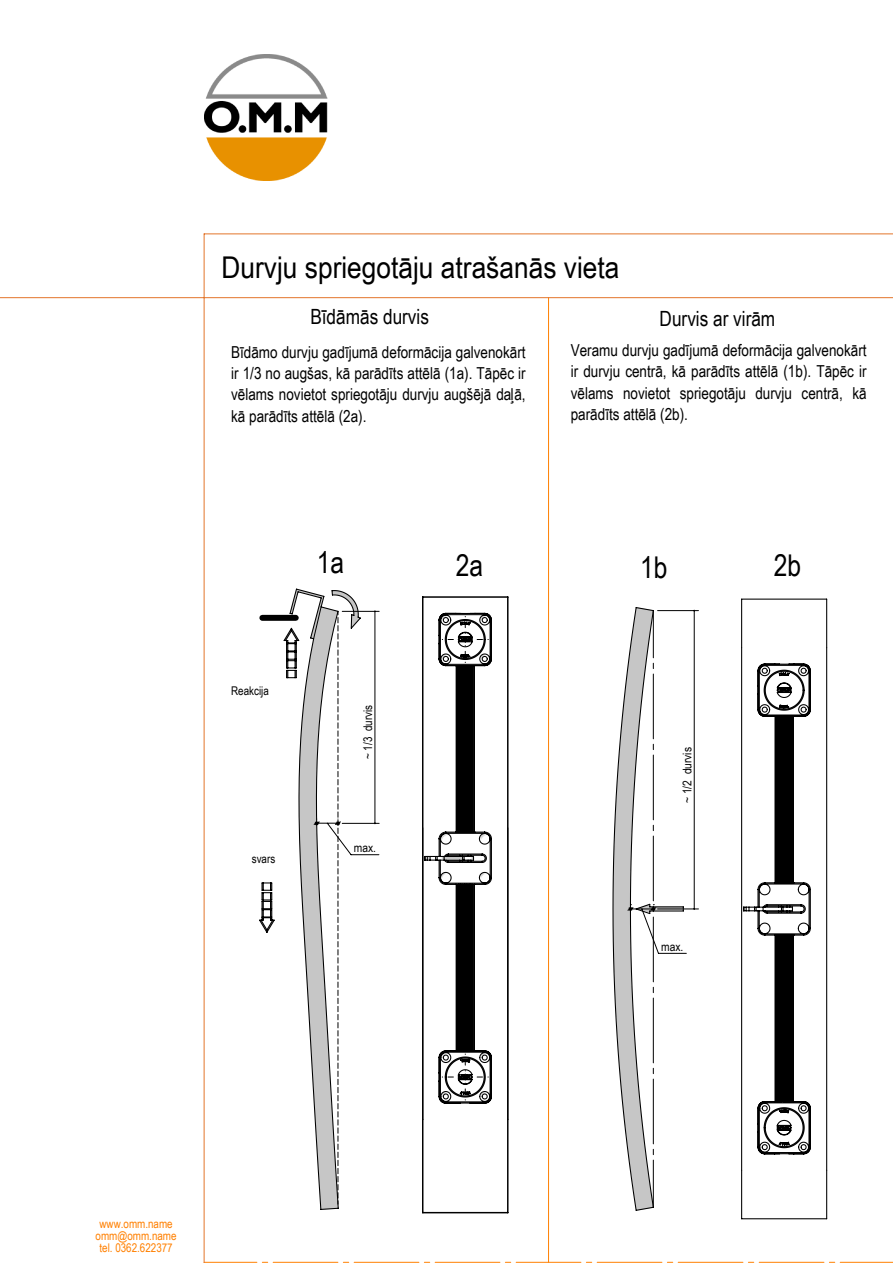
<style>
.page{position:relative;width:893px;height:1263px;background:#fff}
.page>*{position:absolute;margin:0;border:0;box-sizing:border-box;transform-origin:0 0}
.t1{font:30px "Arial Narrow";color:#000;scale:1.07 1}
.t2{font:30px "Arial Narrow";color:#000}
.t3{font:21px "Arial Narrow";color:#000}
.t4{font:16.5px/21.1px "Arial Narrow";color:#000;text-align:justify}
.t5{font:12px/12px "Arial Narrow";color:#ff8000;text-align:center}
.t6{font:12px "Arial Narrow";color:#000}
.t7{font:12px "Arial Narrow";color:#000;scale:1.04 1}
</style>
<div class="page">
<svg style="left:205px;top:1262px;width:688px;height:1px"></svg>
<hr style="left:548px;top:298px;width:1px;height:964px;background:#ff8000">
<hr style="left:0;top:297px;width:893px;height:1px;background:#e3752b">
<hr style="left:204px;top:233px;width:689px;height:1px;background:#e3752b">
<hr style="left:204px;top:234px;width:1px;height:1029px;background:#e3752b">
<hr style="left:658px;top:610px;width:40px;height:1px;background:#000">
<hr style="left:658px;top:908px;width:40px;height:1px;background:#000">
<hr style="left:741px;top:1170px;width:1px;height:49px;background:#000">
<hr style="left:742px;top:1218px;width:85px;height:1px;background:#000">
<hr style="left:826px;top:1170px;width:1px;height:49px;background:#000">
<hr style="left:741px;top:599px;width:1px;height:49px;background:#000">
<hr style="left:742px;top:599px;width:85px;height:1px;background:#000">
<hr style="left:826px;top:599px;width:1px;height:49px;background:#000">
<hr style="left:423px;top:1212px;width:85px;height:1px;background:#000">
<hr style="left:422px;top:1119px;width:1px;height:94px;background:#000">
<hr style="left:507px;top:1119px;width:1px;height:94px;background:#000">
<div style="left:262px;top:615px;width:34px;height:6px;background:#000"></div>
<svg style="left:693px;top:611px;width:2px;height:299px"></svg>
<hr style="left:422px;top:597px;width:1px;height:522px;background:#000">
<hr style="left:507px;top:597px;width:1px;height:522px;background:#000">
<hr style="left:423px;top:596px;width:85px;height:2px;background:#000">
<svg style="left:289px;top:588px;width:69px;height:503px"></svg>
<svg style="left:259px;top:882px;width:16px;height:51px"></svg>
<svg style="left:283px;top:627px;width:17px;height:52px"></svg>
<svg style="left:313px;top:606px;width:371px;height:605px"></svg>
<svg style="left:741px;top:647px;width:87px;height:524px"></svg>
<img style="left:205px;top:55px;width:123px;height:125px">
<h1 class="t1" style="left:222px;top:245px;width:373px">Durvju spriegotāju atrašanās vieta</h1>
<p class="t3" style="left:310px;top:301px;width:120px">Bīdāmās durvis</p>
<p class="t3" style="left:660px;top:303px;width:117px">Durvis ar virām</p>
<p class="t4" style="left:571px;top:339px;width:297px">Veramu durvju gadījumā deformācija galvenokārt ir durvju centrā, kā parādīts attēlā (1b). Tāpēc ir vēlams novietot spriegotāju durvju centrā, kā parādīts attēlā (2b).</p>
<p class="t4" style="left:231px;top:341px;width:296px">Bīdāmo durvju gadījumā deformācija galvenokārt ir 1/3 no augšas, kā parādīts attēlā (1a). Tāpēc ir vēlams novietot spriegotāju durvju augšējā daļā, kā parādīts attēlā (2a).</p>
<h1 class="t2" style="left:317px;top:540px;width:29px">1a</h1>
<p class="t6" style="left:231px;top:682px;width:39px">Reakcija</p>
<p class="t6" style="left:252px;top:850px;width:25px">svars</p>
<p class="t6" style="left:359px;top:759px;width:55px;rotate:-90deg">~ 1/3 durvis</p>
<p class="t7" style="left:354px;top:839px;width:23px">max.</p>
<h1 class="t2" style="left:456px;top:544px;width:29px">2a</h1>
<h1 class="t2" style="left:640px;top:545px;width:29px">1b</h1>
<h1 class="t2" style="left:774px;top:543px;width:29px">2b</h1>
<p class="t7" style="left:678px;top:803px;width:55px;rotate:-90deg">~ 1/2 durvis</p>
<p class="t7" style="left:661px;top:938px;width:23px">max.</p>
<p class="t5" style="left:96px;top:1217px;width:83px">www.omm.name omm@omm.name tel. 0362.622377</p>
</div>
